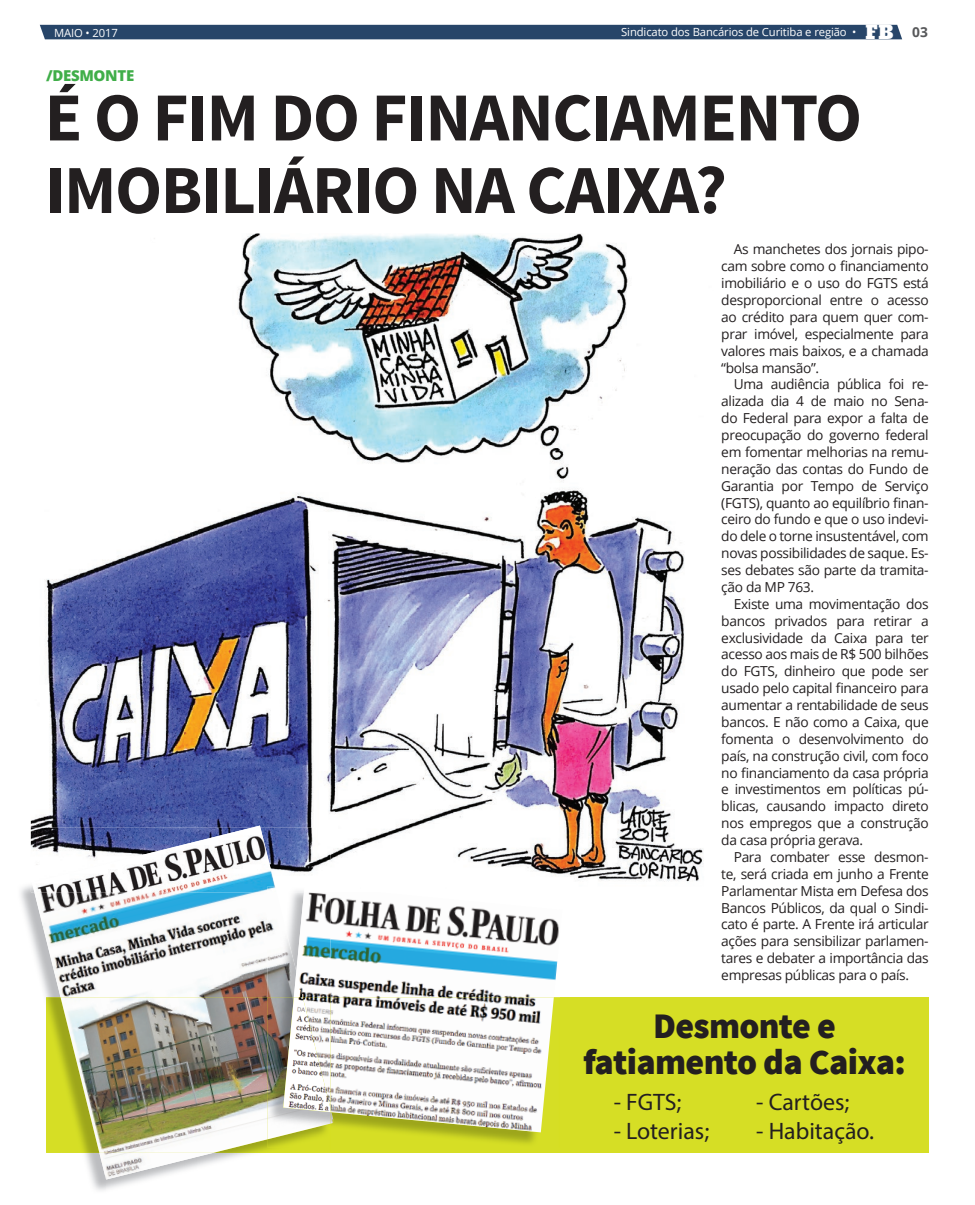
<style>
.page{position:relative;width:975px;height:1205px;background:#fff}
.page>*{position:absolute;margin:0;border:0;box-sizing:border-box;transform-origin:0 0}
.t1{font:700 68.75px/72.5px "Source Sans Pro";letter-spacing:-.02em;color:#231f20}
.t2{font:900 35.75px/36.2px "Source Sans Pro";letter-spacing:-.02em;color:#231f20;text-align:center}
.t3{font:23.88px "Myriad Pro";color:#231f20}
.t4{font:800 15px "Open Sans";letter-spacing:-.02em;color:#40ae49}
.t5{font:13.75px/16.9px "Open Sans";letter-spacing:-.025em;color:#231f20;text-align:justify}
.t6{font:11.25px "Open Sans";letter-spacing:-.01em;color:#fff}
.s1{font-family:"Alfa Slab One";font-size:18.75px}
.s2{font-weight:700;font-size:13.75px;color:#57585a}
</style>
<div class="page">
<div style="left:40px;top:25px;width:862px;height:14px;background:#274569"></div>
<div style="left:46px;top:997px;width:882px;height:156px;background:#d6de25"></div>
<img style="left:31px;top:233px;width:673px;height:649px">
<img style="left:275px;top:828px;width:55px;height:54px">
<img style="left:20px;top:828px;width:14px;height:121px">
<img style="left:106px;top:1179px;width:41px;height:10px">
<svg style="left:251px;top:825px;width:9px;height:3px"></svg>
<img style="left:34px;top:892px;width:233px;height:287px">
<img style="left:61px;top:997px;width:206px;height:156px">
<img style="left:32px;top:828px;width:243px;height:64px">
<img style="left:330px;top:897px;width:229px;height:247px">
<img style="left:553px;top:937px;width:6px;height:60px">
<img style="left:267px;top:1139px;width:37px;height:8px">
<img style="left:267px;top:892px;width:63px;height:247px">
<svg style="left:267px;top:887px;width:8px;height:5px"></svg>
<img style="left:330px;top:997px;width:223px;height:135px">
<svg style="left:330px;top:1108px;width:4px;height:15px"></svg>
<img style="left:294px;top:971px;width:9px;height:26px">
<img style="left:283px;top:997px;width:47px;height:115px">
<p class="t6" style="left:54px;top:25px;width:65px">MAIO • 2017</p>
<p class="t6" style="left:621px;top:25px;width:308px">Sindicato dos Bancários de Curitiba e região • <span class="s1">FB</span> <span class="s2">03</span></p>
<p class="t4" style="left:46px;top:64px;width:90px">/DESMONTE</p>
<h1 class="t1" style="left:45px;top:84px;width:818px">É O FIM DO FINANCIAMENTO<br>IMOBILIÁRIO NA CAIXA?</h1>
<p class="t5" style="left:721px;top:241px;width:209px;text-indent:12px">As manchetes dos jornais pipo&shy;cam sobre como o financiamento imobiliário e o uso do FGTS está desproporcional entre o acesso ao crédito para quem quer com&shy;prar imóvel, especialmente para valores mais baixos, e a chamada “bolsa mansão”.</p>
<p class="t5" style="left:721px;top:376px;width:209px;text-indent:12px">Uma audiência pública foi re&shy;alizada dia 4 de maio no Sena&shy;do Federal para expor a falta de preocupação do governo federal em fomentar melhorias na remu&shy;neração das contas do Fundo de Garantia por Tempo de Serviço (FGTS), quanto ao equilíbrio finan&shy;ceiro do fundo e que o uso indevi&shy;do dele o torne insustentável, com novas possibilidades de saque. Es&shy;ses debates são parte da tramita&shy;ção da MP 763.</p>
<p class="t5" style="left:721px;top:595px;width:209px;text-indent:12px">Existe uma movimentação dos bancos privados para retirar a exclusividade da Caixa para ter acesso aos mais de R$ 500 bilhões do FGTS, dinheiro que pode ser usado pelo capital financeiro para aumentar a rentabilidade de seus bancos. E não como a Caixa, que fomenta o desenvolvimento do país, na construção civil, com foco no financiamento da casa própria e investimentos em políticas pú&shy;blicas, causando impacto direto nos empregos que a construção da casa própria gerava.</p>
<p class="t5" style="left:721px;top:848px;width:209px;text-indent:12px">Para combater esse desmon&shy;te, será criada em junho a Frente Parlamentar Mista em Defesa dos Bancos Públicos, da qual o Sindi&shy;cato é parte. A Frente irá articular ações para sensibilizar parlamen&shy;tares e debater a importância das empresas públicas para o país.</p>
<h2 class="t2" style="left:583px;top:1010px;width:324px">Desmonte e fatiamento da Caixa:</h2>
<h3 class="t3" style="left:613px;top:1087px;width:69px">- FGTS;</h3>
<h3 class="t3" style="left:613px;top:1116px;width:97px">- Loterias;</h3>
<h3 class="t3" style="left:756px;top:1087px;width:95px">- Cartões;</h3>
<h3 class="t3" style="left:756px;top:1116px;width:119px">- Habitação.</h3>
</div>
